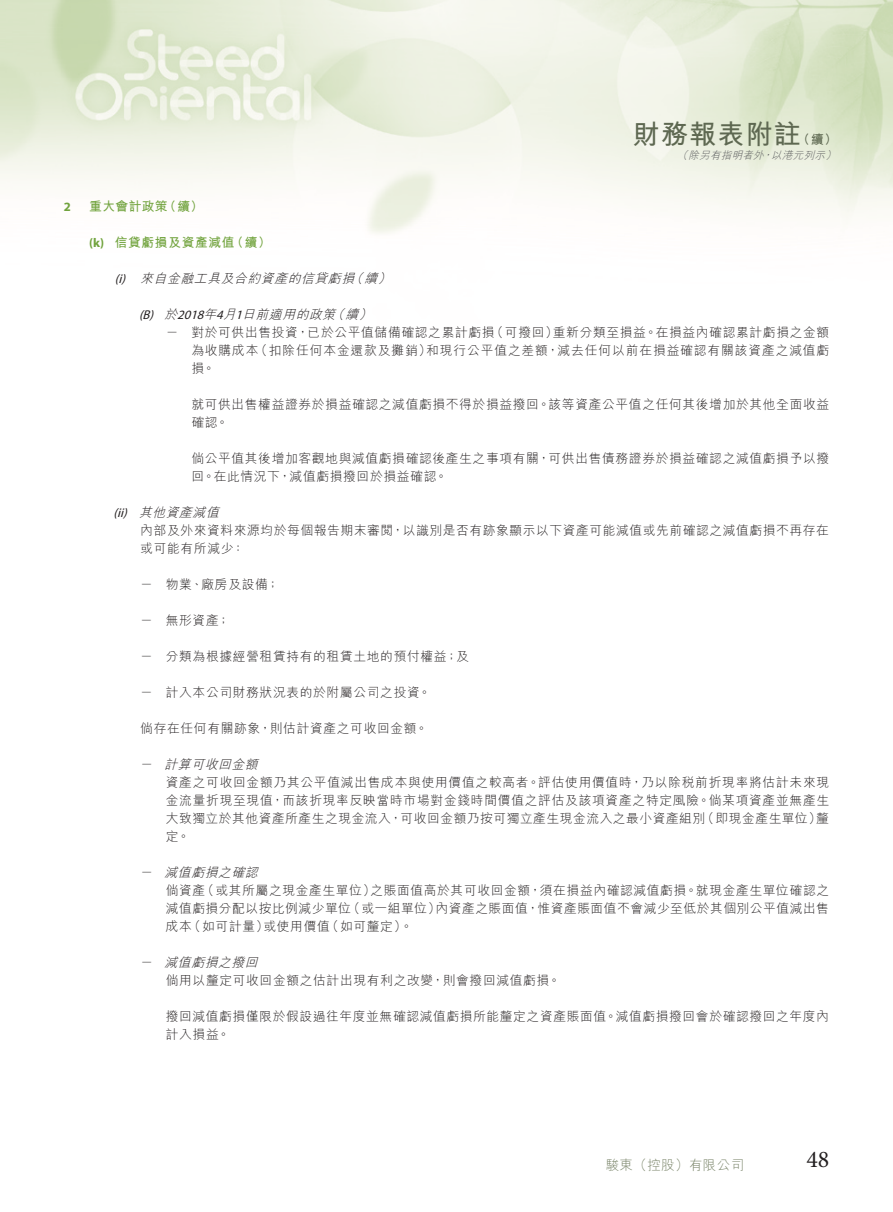
<style>
.page{position:relative;width:893px;height:1212px;background:#fff}
.page>*{position:absolute;margin:0;border:0;box-sizing:border-box;transform-origin:0 0}
.t1{font:700 27px "M Hei HK";letter-spacing:.045em;color:#5e6851}
.t2{font:24px "Minion Pro";color:#231f20}
.t3{font:300 13.5px "M Hei HK";letter-spacing:.03em;color:#758064}
.Body_Text{font:300 12.75px/18px "M Hei HK";letter-spacing:.05em;color:#231f20}
.Body_Text-2{font:300 12.75px "M Hei HK";letter-spacing:.07em;color:#231f20}
.Heading_4{font:italic 300 12.75px "M Hei HK";color:#231f20}
.Heading_3{font:italic 300 12.75px "M Hei HK";color:#231f20}
.Heading_2{font:700 12.75px "M Hei HK";letter-spacing:.05em;color:#71a33d}
.Heading_1{font:700 12.75px "M Hei HK";letter-spacing:.03em;color:#71a33d}
.Heading_4-2{font:italic 12.75px "Myriad Pro";color:#231f20}
.Heading_3-2{font:italic 12.75px "Myriad Pro";color:#231f20}
.t4{font:700 12.75px "M Hei HK";color:#5e6851}
.Heading_2-2{font:700 12.75px "Myriad Pro";color:#71a33d}
.Heading_1-2{font:700 12.75px "Myriad Pro";color:#71a33d}
.t5{font:italic 300 10.5px "M Hei HK";color:#57585a}
.s1{font-family:"Myriad Pro";font-weight:400}
</style>
<div class="page">
<img style="left:0;top:0;width:893px;height:234px">
<p class="Heading_1-2" style="left:64px;top:199px;width:9px">2</p>
<h1 class="t1" style="left:633px;top:114px;width:170px">財務報表附註</h1>
<p class="t4" style="left:797px;top:130px;width:42px">（續(</p>
<p class="Heading_1" style="left:89px;top:197px;width:80px">重大會計政策</p>
<p class="Heading_1" style="left:164px;top:197px;width:41px">（續(</p>
<p class="Heading_2-2" style="left:89px;top:235px;width:16px">k( )</p>
<p class="Heading_2" style="left:115px;top:233px;width:121px">信貸虧損及資產減值</p>
<p class="Heading_2" style="left:231px;top:233px;width:42px">（續(</p>
<p class="Heading_3-2" style="left:115px;top:271px;width:16px">)i(</p>
<p class="Heading_3" style="left:140px;top:272px;width:219px">來自金融工具及合約資產的信貸虧損</p>
<p class="Heading_3" style="left:364px;top:272px;width:18px">續</p>
<p class="Heading_3" style="left:350px;top:272px;width:18px">（</p>
<p class="Heading_3" style="left:378px;top:272px;width:18px">(</p>
<p class="Heading_4-2" style="left:139px;top:307px;width:16px">B(</p>
<p class="Heading_4-2" style="left:150px;top:307px;width:9px">)</p>
<p class="Heading_4" style="left:346px;top:308px;width:18px">續</p>
<p class="Heading_4" style="left:331px;top:308px;width:18px">（</p>
<p class="Heading_4" style="left:359px;top:308px;width:18px">(</p>
<p class="Heading_4" style="left:203px;top:308px;width:18px">年</p>
<p class="Heading_4" style="left:165px;top:308px;width:18px">於</p>
<p class="Heading_4" style="left:216px;top:308px;width:124px">月<span class="s1">4</span> 日前適用的政策</p>
<p class="Heading_4-2" style="left:177px;top:307px;width:32px">2018</p>
<p class="Heading_4-2" style="left:236px;top:307px;width:12px">1</p>
<p class="t5" style="left:677px;top:149px;width:15px">（</p>
<p class="t5" style="left:825px;top:149px;width:15px">(</p>
<p class="t5" style="left:688px;top:149px;width:141px">除另有指明者外以港元列示</p>
<p class="t5" style="left:762px;top:149px;width:15px">，</p>
<p class="Heading_3-2" style="left:113px;top:505px;width:15px">i i(</p>
<p class="Heading_3-2" style="left:123px;top:505px;width:9px">)</p>
<p class="Body_Text" style="left:166px;top:323px;width:14px">－</p>
<p class="Body_Text" style="left:491px;top:323px;width:69px">（可撥回）</p>
<p class="Body_Text" style="left:191px;top:323px;width:305px">對於可供出售投資，已於公平值儲備確認之累計虧損</p>
<p class="Body_Text" style="left:553px;top:323px;width:278px">重新分類至損益。在損益內確認累計虧損之金額</p>
<p class="Body_Text-2" style="left:255px;top:344px;width:178px">（扣除任何本金還款及攤銷）</p>
<p class="Body_Text-2" style="left:426px;top:344px;width:405px">和現行公平值之差額，減去任何以前在損益確認有關該資產之減值虧</p>
<p class="Body_Text" style="left:191px;top:341px;width:69px">為收購成本損。</p>
<p class="Body_Text" style="left:191px;top:395px;width:639px">就可供出售權益證券於損益確認之減值虧損不得於損益撥回。該等資產公平值之任何其後增加於其他全面收益確認。</p>
<p class="Body_Text" style="left:191px;top:449px;width:639px">倘公平值其後增加客觀地與減值虧損確認後產生之事項有關，可供出售債務證券於損益確認之減值虧損予以撥回。在此情況下，減值虧損撥回於損益確認。</p>
<p class="Heading_3" style="left:139px;top:506px;width:85px">其他資產減值</p>
<p class="Body_Text" style="left:140px;top:521px;width:690px">內部及外來資料來源均於每個報告期末審閱，以識別是否有跡象顯示以下資產可能減值或先前確認之減值虧損不再存在或可能有所減少：</p>
<p class="Body_Text" style="left:166px;top:575px;width:115px">物業、廠房及設備;</p>
<p class="Body_Text" style="left:140px;top:575px;width:14px">－</p>
<p class="Body_Text" style="left:140px;top:611px;width:14px">－</p>
<p class="Body_Text" style="left:140px;top:647px;width:14px">－</p>
<p class="Body_Text" style="left:166px;top:611px;width:66px">無形資產;</p>
<p class="Body_Text" style="left:166px;top:647px;width:305px">分類為根據經營租賃持有的租賃土地的預付權益；及</p>
<p class="Body_Text" style="left:166px;top:683px;width:267px">計入本公司財務狀況表的於附屬公司之投資。</p>
<p class="Body_Text" style="left:140px;top:683px;width:14px">－</p>
<p class="Body_Text" style="left:140px;top:719px;width:289px">倘存在任何有關跡象，則估計資產之可收回金額。</p>
<p class="Heading_4" style="left:165px;top:758px;width:98px">計算可收回金額</p>
<p class="Heading_4" style="left:139px;top:758px;width:18px">－</p>
<p class="Heading_4" style="left:139px;top:866px;width:18px">－</p>
<p class="Heading_4" style="left:139px;top:956px;width:18px">－</p>
<p class="Body_Text" style="left:166px;top:773px;width:665px;text-align:right">資產之可收回金額乃其公平值減出售成本與使用價值之較高者。評估使用價值時，乃以除稅前折現率將估計未來現金流量折現至現值，而該折現率反映當時市場對金錢時間價值之評估及該項資產之特定風險。倘某項資產並無產生釐</p>
<p class="Body_Text" style="left:701px;top:809px;width:121px">（即現金產生單位）</p>
<p class="Body_Text" style="left:166px;top:809px;width:541px">大致獨立於其他資產所產生之現金流入，可收回金額乃按可獨立產生現金流入之最小資產組別定。</p>
<p class="Heading_4" style="left:165px;top:866px;width:98px">減值虧損之確認</p>
<p class="Body_Text" style="left:370px;top:881px;width:460px">之賬面值高於其可收回金額，須在損益內確認減值虧損。就現金產生單位確認之</p>
<p class="Body_Text" style="left:202px;top:881px;width:175px">（或其所屬之現金產生單位）</p>
<p class="Body_Text" style="left:166px;top:881px;width:41px">倘資產</p>
<p class="Body_Text" style="left:347px;top:899px;width:95px">（或一組單位）</p>
<p class="Body_Text" style="left:436px;top:899px;width:395px">內資產之賬面值，惟資產賬面值不會減少至低於其個別公平值減出售</p>
<p class="Body_Text" style="left:326px;top:899px;width:88px;text-indent:-160px">減值虧損分配以按比例減少單位<br>（如可釐定。(</p>
<p class="Body_Text" style="left:188px;top:917px;width:82px">（如可計量）</p>
<p class="Body_Text" style="left:166px;top:917px;width:28px">成本</p>
<p class="Heading_4" style="left:165px;top:956px;width:98px">減值虧損之撥回</p>
<p class="Body_Text" style="left:263px;top:917px;width:68px">或使用價值</p>
<p class="Body_Text" style="left:166px;top:971px;width:396px">倘用以釐定可收回金額之估計出現有利之改變，則會撥回減值虧損。</p>
<p class="Body_Text" style="left:166px;top:1007px;width:665px">撥回減值虧損僅限於假設過往年度並無確認減值虧損所能釐定之資產賬面值。減值虧損撥回會於確認撥回之年度內計入損益。</p>
<p class="t3" style="left:606px;top:1158px;width:140px">駿東（控股）有限公司</p>
<h2 class="t2" style="left:806px;top:1144px;width:24px">48</h2>
</div>
